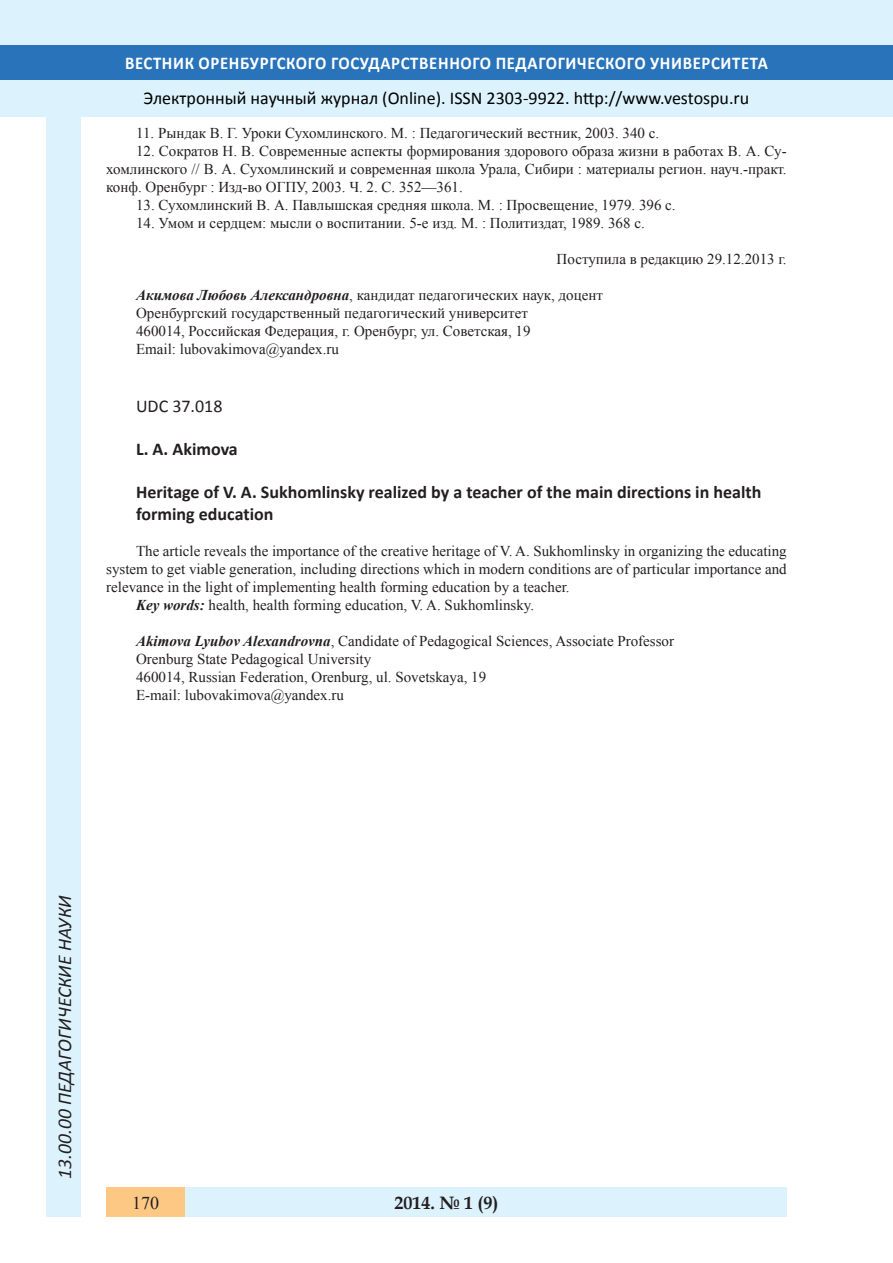
<style>
.page{position:relative;width:893px;height:1263px;background:#fff}
.page>*{position:absolute;margin:0;border:0;box-sizing:border-box;transform-origin:0 0}
.t1{font:italic 19.5px "Calibri";color:#231f20}
.Заголовок_2{font:700 18px/21.6px "Calibri";color:#231f20}
.t2{font:18px "Calibri";color:#000}
.t3{font:700 18px "Calibri";letter-spacing:.04em;color:#fff;scale:.93 1}
.t4{font:700 18px "Book Antiqua";color:#231f20}
.Заголовок_2-2{font:18px "Calibri";color:#231f20}
.t5{font:18px "Times New Roman";color:#231f20}
.литература{font:15px/18px "Times New Roman";color:#231f20;text-align:justify}
.s1{font-weight:700;font-style:italic}
</style>
<div class="page">
<div style="left:0;top:0;width:893px;height:116px;background:#dcf2fc"></div>
<div style="left:0;top:45px;width:893px;height:34px;background:#2873ba"></div>
<div style="left:106px;top:1188px;width:681px;height:29px;background:#dcf2fc"></div>
<div style="left:106px;top:1188px;width:79px;height:29px;background:#fdc784"></div>
<div style="left:47px;top:116px;width:34px;height:1101px;background:#dcf2fc"></div>
<p class="t3" style="left:125px;top:51px;width:693px">ВЕСТНИК ОРЕНБУРГСКОГО ГОСУДАРСТВЕННОГО ПЕДАГОГИЧЕСКОГО УНИВЕРСИТЕТА</p>
<p class="t2" style="left:144px;top:86px;width:607px">Электронный научный журнал (Online). ISSN 2303-9922. http://www.vestospu.ru</p>
<p class="литература" style="left:136px;top:124px;width:525px">11. Рындак В. Г. Уроки Сухомлинского. М. : Педагогический вестник, 2003. 340 с.</p>
<p class="литература" style="left:106px;top:142px;width:682px;text-indent:30px">12. Сократов Н. В. Современные аспекты формирования здорового образа жизни в работах В. А. Су&shy;хомлинского // В. А. Сухомлинский и современная школа Урала, Сибири : материалы регион. науч.-практ. конф. Оренбург : Изд-во ОГПУ, 2003. Ч. 2. С. 352—361.</p>
<p class="литература" style="left:136px;top:196px;width:541px">13. Сухомлинский В. А. Павлышская средняя школа. М. : Просвещение, 1979. 396 с.</p>
<p class="литература" style="left:136px;top:214px;width:510px">14. Умом и сердцем: мысли о воспитании. 5-е изд. М. : Политиздат, 1989. 368 с.</p>
<p class="литература" style="left:557px;top:250px;width:232px">Поступила в редакцию 29.12.2013 г.</p>
<p class="литература" style="left:136px;top:286px;width:468px"><span class="s1">Акимова Любовь Александровна</span>, кандидат педагогических наук, доцент</p>
<p class="литература" style="left:136px;top:304px;width:393px">Оренбургский государственный педагогический университет</p>
<p class="литература" style="left:136px;top:322px;width:396px">460014, Российская Федерация, г. Оренбург, ул. Советская, 19</p>
<p class="литература" style="left:136px;top:340px;width:204px">Email: lubovakimova@yandex.ru</p>
<p class="Заголовок_2-2" style="left:136px;top:394px;width:88px">UDC 37.018</p>
<p class="Заголовок_2" style="left:136px;top:438px;width:103px">L. A. Akimova</p>
<p class="Заголовок_2" style="left:136px;top:481px;width:627px">Heritage of V. A. Sukhomlinsky realized by a teacher of the main directions in health forming education</p>
<p class="литература" style="left:106px;top:541px;width:682px;text-indent:30px">The article reveals the importance of the creative heritage of V. A. Sukhomlinsky in organizing the educating system to get viable generation, including directions which in modern conditions are of particular importance and relevance in the light of implementing health forming education by a teacher.</p>
<p class="литература" style="left:136px;top:595px;width:400px"><span class="s1">Key words:</span> health, health forming education, V. A. Sukhomlinsky.</p>
<p class="литература" style="left:136px;top:631px;width:539px"><span class="s1">Akimova Lyubov Alexandrovna</span>, Candidate of Pedagogical Sciences, Associate Professor</p>
<p class="литература" style="left:136px;top:649px;width:237px">Orenburg State Pedagogical University</p>
<p class="литература" style="left:136px;top:667px;width:352px">460014, Russian Federation, Orenburg, ul. Sovetskaya, 19</p>
<p class="литература" style="left:136px;top:685px;width:209px">E--mail: lubovakimova@yandex.ru</p>
<h1 class="t1" style="left:51px;top:1179px;width:285px;rotate:-90deg">13.00.00 ПЕДАГОГИЧЕСКИЕ НАУКИ</h1>
<p class="t5" style="left:132px;top:1190px;width:28px">170</p>
<p class="t4" style="left:394px;top:1190px;width:106px">2014. № 1 (9)</p>
</div>
